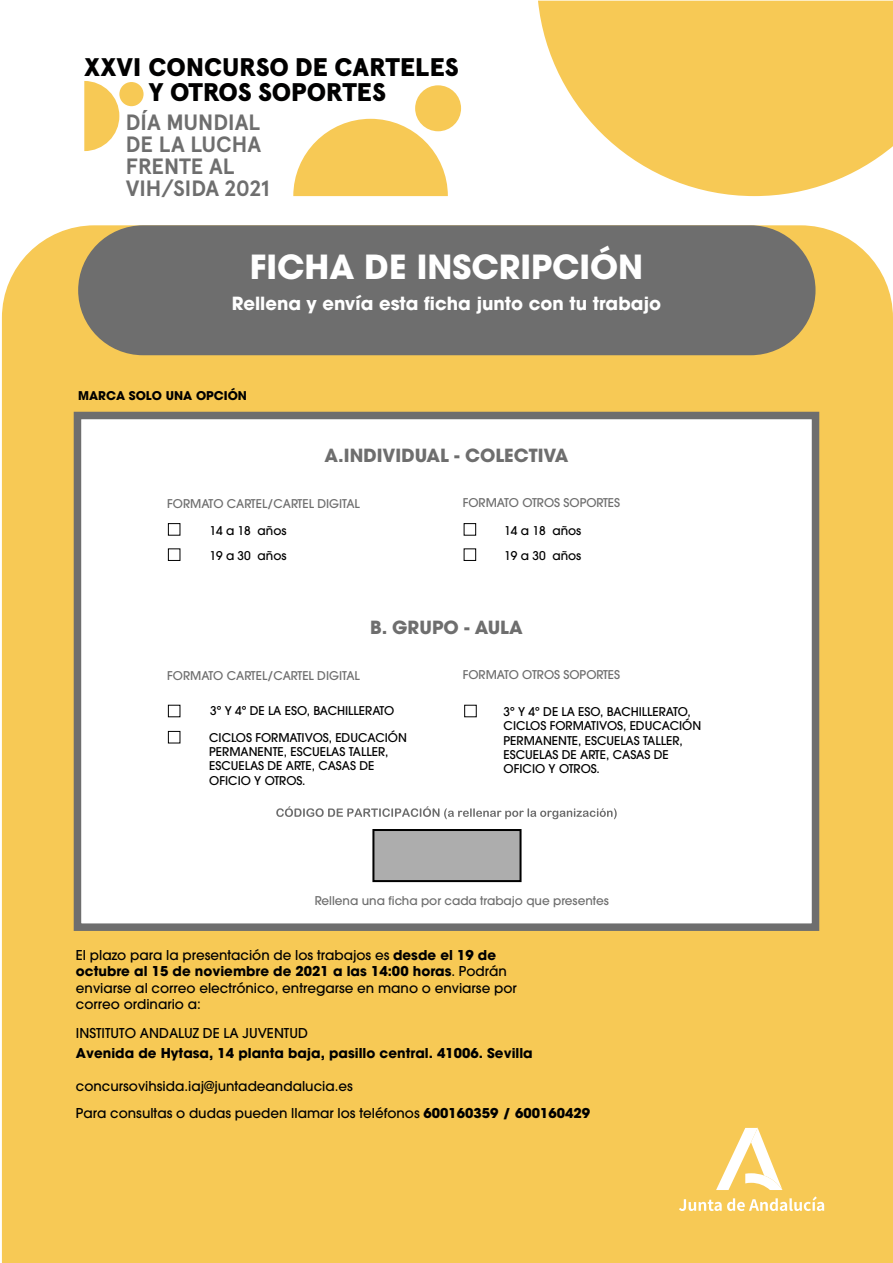
<style>
.page{position:relative;width:893px;height:1263px;background:#fff}
.page>*{position:absolute;margin:0;border:0;box-sizing:border-box;transform-origin:0 0}
.t1{font:700 33px "Avant Garde";color:#fff}
.t2{font:900 25.5px/25.5px "Apercu Pro";letter-spacing:-.01em;color:#010000;text-align:center}
.t3{font:700 22.2px/22.2px "Apercu Pro";color:#6e6e6e}
.t4{font:700 18px "Avant Garde";color:#fff}
.t5{font:700 18px "Avant Garde";color:#6e6e6e}
.t6{font:500 13.5px/16.2px "Avant Garde";color:#000}
.t7{font:700 13.5px "Avant Garde";color:#000}
.t8{font:500 12px/14.4px "Avant Garde";color:#000}
.t9{font:500 12px "Avant Garde";color:#6e6e6e}
.t10{font:700 12px "Avant Garde";color:#000}
.s1{font-weight:700}
</style>
<div class="page">
<div style="left:2px;top:225px;width:891px;height:1038px;background:#f7c955"></div>
<div style="left:74px;top:412px;width:745px;height:519px;background:#fff;border:8px solid #6e6e6e"></div>
<div style="left:78px;top:225px;width:737px;height:130px;background:#6e6e6e;border-radius:65px"></div>
<svg style="left:276px;top:806px;width:341px;height:13px"></svg>
<div style="left:168px;top:523px;width:12px;height:13px;border:1px solid #000"></div>
<div style="left:168px;top:548px;width:12px;height:13px;border:1px solid #000"></div>
<div style="left:168px;top:705px;width:12px;height:12px;border:1px solid #000"></div>
<div style="left:168px;top:731px;width:12px;height:12px;border:1px solid #000"></div>
<div style="left:372px;top:829px;width:150px;height:53px;background:#adadad;border:2px solid #000"></div>
<div style="left:464px;top:523px;width:12px;height:13px;border:1px solid #000"></div>
<div style="left:464px;top:548px;width:12px;height:13px;border:1px solid #000"></div>
<div style="left:464px;top:705px;width:13px;height:12px;border:1px solid #000"></div>
<svg style="left:679px;top:1196px;width:145px;height:15px"></svg>
<svg style="left:716px;top:1128px;width:66px;height:62px"></svg>
<svg style="left:84px;top:81px;width:35px;height:70px"></svg>
<svg style="left:293px;top:119px;width:155px;height:77px"></svg>
<div style="left:119px;top:82px;width:25px;height:24px;background:#f7c955;border-radius:50%"></div>
<div style="left:415px;top:85px;width:46px;height:46px;background:#f7c955;border-radius:50%"></div>
<svg style="left:538px;top:1px;width:355px;height:195px;fill:#f7c955"></svg>
<h2 class="t2" style="left:84px;top:52px;width:376px">XXVI CONCURSO DE CARTELES<br>Y OTROS SOPORTES</h2>
<h3 class="t3" style="left:126px;top:110px;width:145px">DÍA MUNDIAL<br>DE LA LUCHA<br>FRENTE AL<br>VIH/SIDA 2021</h3>
<h1 class="t1" style="left:250px;top:246px;width:395px">FICHA DE INSCRIPCIÓN</h1>
<h3 class="t4" style="left:232px;top:292px;width:431px">Rellena y envía esta ficha junto con tu trabajo</h3>
<p class="t10" style="left:78px;top:388px;width:170px">MARCA SOLO UNA OPCIÓN</p>
<h3 class="t5" style="left:325px;top:444px;width:245px">A.INDIVIDUAL - COLECTIVA</h3>
<p class="t9" style="left:167px;top:496px;width:194px">FORMATO CARTEL/CARTEL DIGITAL</p>
<p class="t9" style="left:463px;top:495px;width:159px">FORMATO OTROS SOPORTES</p>
<p class="t8" style="left:209px;top:524px;width:79px">14 a 18 años</p>
<p class="t8" style="left:504px;top:524px;width:79px">14 a 18 años</p>
<p class="t8" style="left:209px;top:549px;width:79px">19 a 30 años</p>
<p class="t8" style="left:504px;top:549px;width:79px">19 a 30 años</p>
<h3 class="t5" style="left:370px;top:616px;width:154px">B. GRUPO - AULA</h3>
<p class="t9" style="left:167px;top:668px;width:194px">FORMATO CARTEL/CARTEL DIGITAL</p>
<p class="t9" style="left:463px;top:667px;width:159px">FORMATO OTROS SOPORTES</p>
<p class="t8" style="left:210px;top:703px;width:186px">3º Y 4º DE LA ESO, BACHILLERATO</p>
<p class="t8" style="left:209px;top:730px;width:199px">CICLOS FORMATIVOS, EDUCACIÓN<br>PERMANENTE, ESCUELAS TALLER,<br>ESCUELAS DE ARTE, CASAS DE<br>OFICIO Y OTROS.</p>
<p class="t8" style="left:504px;top:704px;width:199px">3º Y 4º DE LA ESO, BACHILLERATO,<br>CICLOS FORMATIVOS, EDUCACIÓN<br>PERMANENTE, ESCUELAS TALLER,<br>ESCUELAS DE ARTE, CASAS DE<br>OFICIO Y OTROS.</p>
<p class="t9" style="left:315px;top:894px;width:296px">Rellena una ficha por cada trabajo que presentes</p>
<p class="t6" style="left:76px;top:947px;width:442px">El plazo para la presentación de los trabajos es <span class="s1">desde el 19 de octubre al 15 de noviembre de 2021 a las 14:00 horas</span>. Podrán enviarse al correo electrónico, entregarse en mano o enviarse por correo ordinario a:</p>
<p class="t7" style="left:76px;top:1045px;width:458px">Avenida de Hytasa, 14 planta baja, pasillo central. 41006. Sevilla</p>
<p class="t6" style="left:76px;top:1025px;width:234px">INSTITUTO ANDALUZ DE LA JUVENTUD</p>
<p class="t6" style="left:76px;top:1073px;width:516px;line-height:27px">concursovihsida.iaj@juntadeandalucia.es<br>Para consultas o dudas pueden llamar los teléfonos <span class="s1">600160359 / 600160429</span></p>
</div>
